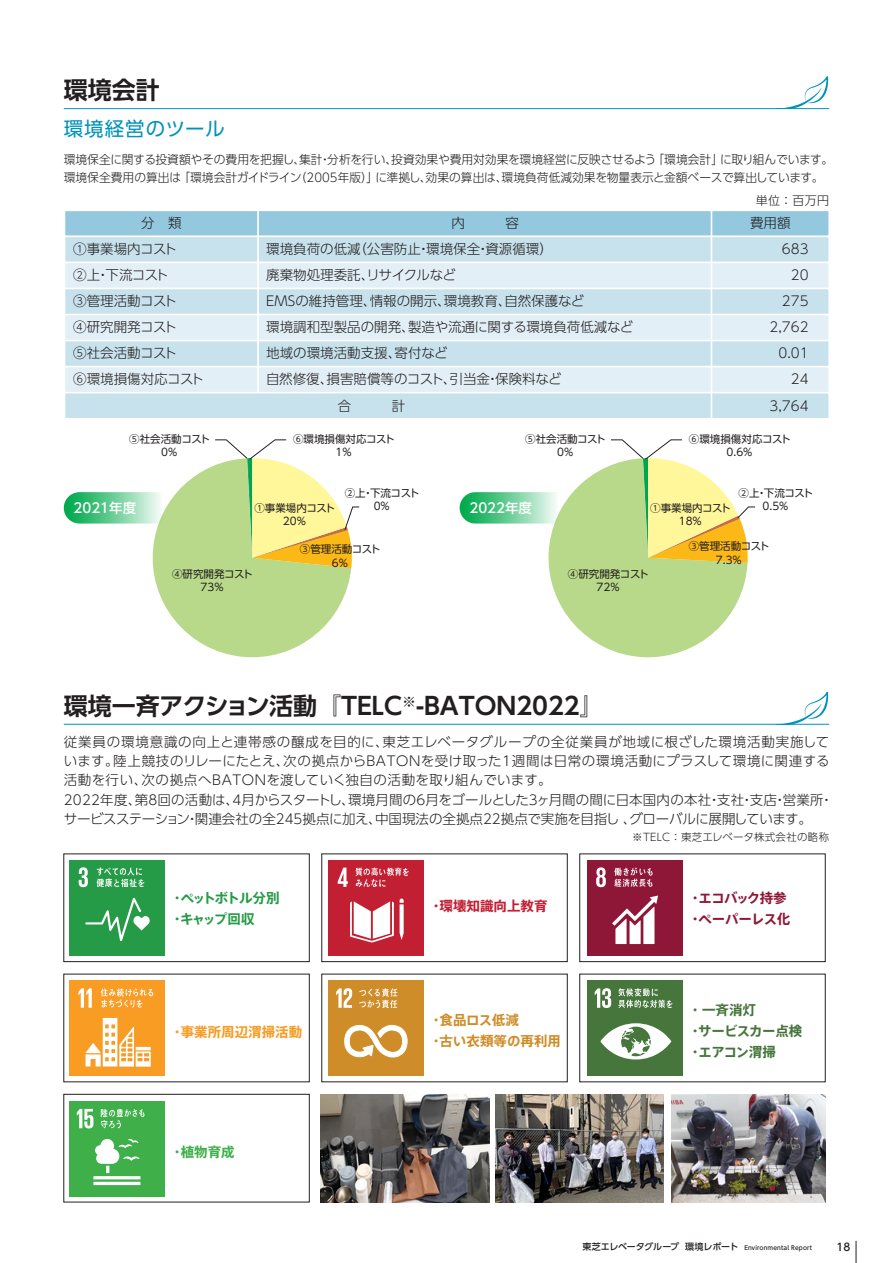
<style>
.page{position:relative;width:893px;height:1263px;background:#fff}
.page>*{position:absolute;margin:0;border:0;box-sizing:border-box;transform-origin:0 0}
.t1{font:700 24px "UD Shin Go Pro De";color:#231f20}
.t2{font:19.5px "UD Shin Go Pro";letter-spacing:.05em;color:#0093ba}
.t3{font:300 13.5px/26.1px "UD Shin Go Pro";color:#231f20}
.t4{font:700 13.5px/21px "Axis Std";letter-spacing:-.03em;color:#46763b}
.t5{font:700 13.5px/21px "Axis Std";color:#cf8d29}
.t6{font:700 13.5px/21px "Axis Std";letter-spacing:-.105em;color:#269b47}
.t7{font:700 13.5px/21px "Axis Std";letter-spacing:-.045em;color:#8e1737}
.t8{font:500 13.5px "UD Shin Go Pro";color:#fff}
.t9{font:700 13.5px "Axis Std";color:#f89c24}
.t10{font:700 13.5px "Axis Std";color:#c21f32}
.t11{font:700 13.5px "Axis Std";color:#3eaf49}
.t12{font:300 12px/18px "UD Shin Go Pro";color:#231f20}
.t13{font:10.5px/13.5px "UD Shin Go Pro";color:#231f20;text-align:center}
.t14{font:300 10.5px "UD Shin Go Pro";letter-spacing:.025em;color:#231f20}
.t15{font:500 10.5px "UD Shin Go Pro";color:#231f20}
.t16{font:500 6px "UD Shin Go Pro";letter-spacing:.025em;color:#231f20}
.s1{font-size:9px}
</style>
<div class="page">
<div style="left:65px;top:210px;width:193px;height:26px;background:#94c8de"></div>
<div style="left:64px;top:210px;width:195px;height:27px;border:2px solid #fff"></div>
<div style="left:258px;top:210px;width:454px;height:26px;background:#94c8de"></div>
<div style="left:257px;top:210px;width:455px;height:27px;border:2px solid #fff"></div>
<div style="left:712px;top:210px;width:117px;height:26px;background:#94c8de"></div>
<div style="left:711px;top:210px;width:119px;height:27px;border:2px solid #fff"></div>
<div style="left:65px;top:236px;width:193px;height:26px;background:#c8e2ed"></div>
<div style="left:64px;top:236px;width:195px;height:27px;border:2px solid #fff"></div>
<div style="left:258px;top:236px;width:454px;height:26px;background:#c8e2ed"></div>
<div style="left:257px;top:236px;width:455px;height:27px;border:2px solid #fff"></div>
<div style="left:712px;top:236px;width:117px;height:26px;background:#c8e2ed"></div>
<div style="left:711px;top:236px;width:119px;height:27px;border:2px solid #fff"></div>
<div style="left:65px;top:262px;width:193px;height:26px;background:#e2eff6"></div>
<div style="left:64px;top:262px;width:195px;height:27px;border:2px solid #fff"></div>
<div style="left:258px;top:262px;width:454px;height:26px;background:#e2eff6"></div>
<div style="left:257px;top:262px;width:455px;height:27px;border:2px solid #fff"></div>
<div style="left:712px;top:262px;width:117px;height:26px;background:#e2eff6"></div>
<div style="left:711px;top:262px;width:119px;height:27px;border:2px solid #fff"></div>
<div style="left:65px;top:288px;width:193px;height:27px;background:#c8e2ed"></div>
<div style="left:64px;top:288px;width:195px;height:27px;border:2px solid #fff"></div>
<div style="left:258px;top:288px;width:454px;height:27px;background:#c8e2ed"></div>
<div style="left:257px;top:288px;width:455px;height:27px;border:2px solid #fff"></div>
<div style="left:712px;top:288px;width:117px;height:27px;background:#c8e2ed"></div>
<div style="left:711px;top:288px;width:119px;height:27px;border:2px solid #fff"></div>
<div style="left:65px;top:315px;width:193px;height:26px;background:#e2eff6"></div>
<div style="left:64px;top:314px;width:195px;height:27px;border:2px solid #fff"></div>
<div style="left:258px;top:315px;width:454px;height:26px;background:#e2eff6"></div>
<div style="left:257px;top:314px;width:455px;height:27px;border:2px solid #fff"></div>
<div style="left:712px;top:315px;width:117px;height:26px;background:#e2eff6"></div>
<div style="left:711px;top:314px;width:119px;height:27px;border:2px solid #fff"></div>
<div style="left:65px;top:341px;width:193px;height:26px;background:#c8e2ed"></div>
<div style="left:64px;top:340px;width:195px;height:27px;border:2px solid #fff"></div>
<div style="left:258px;top:341px;width:454px;height:26px;background:#c8e2ed"></div>
<div style="left:257px;top:340px;width:455px;height:27px;border:2px solid #fff"></div>
<div style="left:712px;top:341px;width:117px;height:26px;background:#c8e2ed"></div>
<div style="left:711px;top:340px;width:119px;height:27px;border:2px solid #fff"></div>
<div style="left:65px;top:367px;width:193px;height:26px;background:#e2eff6"></div>
<div style="left:64px;top:366px;width:195px;height:27px;border:2px solid #fff"></div>
<div style="left:258px;top:367px;width:454px;height:26px;background:#e2eff6"></div>
<div style="left:257px;top:366px;width:455px;height:27px;border:2px solid #fff"></div>
<div style="left:712px;top:367px;width:117px;height:26px;background:#e2eff6"></div>
<div style="left:711px;top:366px;width:119px;height:27px;border:2px solid #fff"></div>
<div style="left:65px;top:393px;width:647px;height:26px;background:#c8e2ed"></div>
<div style="left:64px;top:392px;width:648px;height:27px;border:2px solid #fff"></div>
<div style="left:712px;top:393px;width:117px;height:26px;background:#c8e2ed"></div>
<div style="left:711px;top:392px;width:119px;height:27px;border:2px solid #fff"></div>
<div style="left:64px;top:854px;width:245px;height:108px;border:1px solid #231f20"></div>
<div style="left:322px;top:854px;width:245px;height:108px;border:1px solid #231f20"></div>
<div style="left:580px;top:854px;width:245px;height:108px;border:1px solid #231f20"></div>
<div style="left:64px;top:1094px;width:245px;height:108px;border:1px solid #231f20"></div>
<svg style="left:460px;top:439px;width:295px;height:219px"></svg>
<svg style="left:64px;top:439px;width:296px;height:219px"></svg>
<hr style="left:64px;top:724px;width:765px;height:1px;background:#0093ba">
<svg style="left:777px;top:692px;width:51px;height:32px"></svg>
<div style="left:69px;top:859px;width:96px;height:96px;background:#269b47"></div>
<svg style="left:85px;top:898px;width:65px;height:43px"></svg>
<svg style="left:79px;top:867px;width:9px;height:20px"></svg>
<svg style="left:97px;top:867px;width:47px;height:20px"></svg>
<div style="left:328px;top:859px;width:96px;height:96px;background:#c21f32"></div>
<svg style="left:350px;top:901px;width:44px;height:41px"></svg>
<svg style="left:400px;top:898px;width:4px;height:42px"></svg>
<svg style="left:338px;top:867px;width:10px;height:20px"></svg>
<svg style="left:355px;top:867px;width:54px;height:20px"></svg>
<div style="left:587px;top:859px;width:96px;height:96px;background:#8e1737"></div>
<svg style="left:612px;top:895px;width:46px;height:49px"></svg>
<svg style="left:596px;top:867px;width:10px;height:20px"></svg>
<svg style="left:614px;top:867px;width:39px;height:20px"></svg>
<div style="left:69px;top:980px;width:96px;height:96px;background:#f89c24"></div>
<svg style="left:86px;top:1018px;width:65px;height:49px"></svg>
<svg style="left:78px;top:988px;width:14px;height:20px"></svg>
<svg style="left:101px;top:988px;width:52px;height:20px"></svg>
<div style="left:328px;top:980px;width:96px;height:96px;background:#cf8d29"></div>
<svg style="left:344px;top:1024px;width:64px;height:34px"></svg>
<svg style="left:336px;top:988px;width:16px;height:20px"></svg>
<svg style="left:359px;top:988px;width:38px;height:20px"></svg>
<div style="left:587px;top:980px;width:96px;height:96px;background:#46763b"></div>
<svg style="left:600px;top:1023px;width:71px;height:36px"></svg>
<svg style="left:595px;top:988px;width:16px;height:20px"></svg>
<svg style="left:618px;top:988px;width:54px;height:20px"></svg>
<div style="left:69px;top:1101px;width:96px;height:96px;background:#3eaf49"></div>
<hr style="left:93px;top:1176px;width:47px;height:3px;background:#fff">
<hr style="left:93px;top:1182px;width:47px;height:3px;background:#fff">
<svg style="left:95px;top:1139px;width:44px;height:34px"></svg>
<svg style="left:77px;top:1109px;width:16px;height:19px"></svg>
<svg style="left:101px;top:1109px;width:43px;height:19px"></svg>
<img style="left:321px;top:1094px;width:168px;height:108px">
<img style="left:496px;top:1094px;width:168px;height:108px">
<img style="left:671px;top:1094px;width:154px;height:108px">
<hr style="left:64px;top:108px;width:765px;height:1px;background:#0093ba">
<svg style="left:777px;top:76px;width:51px;height:33px"></svg>
<svg style="left:856px;top:1241px;width:1px;height:22px"></svg>
<p class="t1" style="left:64px;top:71px;width:97px">環境会計</p>
<p class="t2" style="left:64px;top:113px;width:163px">環境経営のツール</p>
<p class="t12" style="left:64px;top:150px;width:771px">環境保全に関する投資額やその費用を把握し、集計・分析を行い、投資効果や費用対効果を環境経営に反映させるよう 「環境会計」に取り組んでいます。環境保全費用の算出は 「環境会計ガイドライン（2005年版）」に準拠し、効果の算出は、環境負荷低減効果を物量表示と金額ベースで算出しています。</p>
<p class="t12" style="left:756px;top:191px;width:75px">単位：百万円</p>
<p class="t3" style="left:73px;top:209px;width:132px;text-indent:68px">分　類<br>①事業場内コスト<br>②上・下流コスト<br>③管理活動コスト<br>④研究開発コスト<br>⑤社会活動コスト<br>⑥環境損傷対応コスト</p>
<p class="t3" style="left:750px;top:209px;width:42px">費用額</p>
<p class="t3" style="left:266px;top:235px;width:369px">環境負荷の低減（公害防止・環境保全・資源循環）<br>廃棄物処理委託、リサイクルなど<br>EMSの維持管理、情報の開示、環境教育、自然保護など<br>環境調和型製品の開発、製造や流通に関する環境負荷低減など地域の環境活動支援、寄付など<br>自然修復、損害賠償等のコスト、引当金・保険料など</p>
<p class="t3" style="left:782px;top:235px;width:28px">683</p>
<p class="t3" style="left:791px;top:261px;width:19px">20</p>
<p class="t3" style="left:782px;top:287px;width:28px">275</p>
<p class="t3" style="left:770px;top:314px;width:41px">2,762</p>
<p class="t3" style="left:778px;top:340px;width:32px">0.01</p>
<p class="t3" style="left:791px;top:366px;width:19px">24</p>
<p class="t3" style="left:770px;top:392px;width:41px">3,764</p>
<p class="t13" style="left:129px;top:432px;width:82px">⑤社会活動コスト<br>0%</p>
<p class="t13" style="left:293px;top:432px;width:103px">⑥環境損傷対応コスト<br>1%</p>
<p class="t13" style="left:525px;top:432px;width:82px">⑤社会活動コスト<br>0%</p>
<p class="t13" style="left:689px;top:432px;width:103px">⑥環境損傷対応コスト<br>0.6%</p>
<p class="t8" style="left:74px;top:497px;width:64px">2021年度</p>
<p class="t13" style="left:345px;top:486px;width:76px">②上・下流コスト<br>0%</p>
<p class="t13" style="left:300px;top:542px;width:82px">③管理活動コスト<br>6%</p>
<p class="t13" style="left:254px;top:501px;width:82px">①事業場内コスト</p>
<p class="t8" style="left:469px;top:497px;width:64px">2022年度</p>
<p class="t13" style="left:283px;top:514px;width:25px">20%</p>
<p class="t13" style="left:172px;top:567px;width:82px">④研究開発コスト<br>73%</p>
<p class="t13" style="left:739px;top:486px;width:76px">②上・下流コスト<br>0.5%</p>
<p class="t13" style="left:689px;top:539px;width:82px">③管理活動コスト<br>7.3%</p>
<p class="t13" style="left:650px;top:501px;width:82px">①事業場内コスト<br>18%</p>
<p class="t13" style="left:568px;top:567px;width:82px">④研究開発コスト<br>72%</p>
<p class="t1" style="left:64px;top:686px;width:541px">環境一斉アクション活動『TELC<sup>※</sup>-BATON2022』</p>
<p class="t3" style="left:64px;top:731px;width:771px;line-height:19.5px">従業員の環境意識の向上と連帯感の醸成を目的に、東芝エレベータグループの全従業員が地域に根ざした環境活動実施しています。陸上競技のリレーにたとえ、次の拠点からBATONを受け取った1週間は日常の環境活動にプラスして環境に関連する活動を行い、次の拠点へBATONを渡していく独自の活動を取り組んでいます。<br>2022年度、第8回の活動は、4月からスタートし、環境月間の6月をゴールとした3ヶ月間の間に日本国内の本社・支社・支店・営業所・サービスステーション・関連会社の全245拠点に加え、中国現法の全拠点22拠点で実施を目指し 、グローバルに展開しています。</p>
<p class="t14" style="left:632px;top:829px;width:198px">※TELC：東芝エレベータ株式会社の略称</p>
<p class="t6" style="left:171px;top:886px;width:110px">・ペットボトル分別・キャップ回収</p>
<p class="t9" style="left:171px;top:1021px;width:133px">・事業所周辺渭掃活動</p>
<p class="t11" style="left:171px;top:1142px;width:66px">・植物育成</p>
<p class="t10" style="left:429px;top:895px;width:120px">・環壊知識向上教育</p>
<p class="t7" style="left:688px;top:886px;width:103px">・エコバック持参・ペーパーレス化</p>
<p class="t5" style="left:429px;top:1008px;width:133px">・食品ロス低減<br>・古い衣類等の再利用</p>
<p class="t4" style="left:688px;top:998px;width:116px">・ 一斉消灯<br>・サービスカー点検・エアコン渭掃</p>
<p class="t16" style="left:582px;top:1242px;width:231px"><span class="s1">東芝エレベータグループ 環境レポート</span> Environmental Report</p>
<p class="t15" style="left:837px;top:1238px;width:15px">18</p>
</div>
